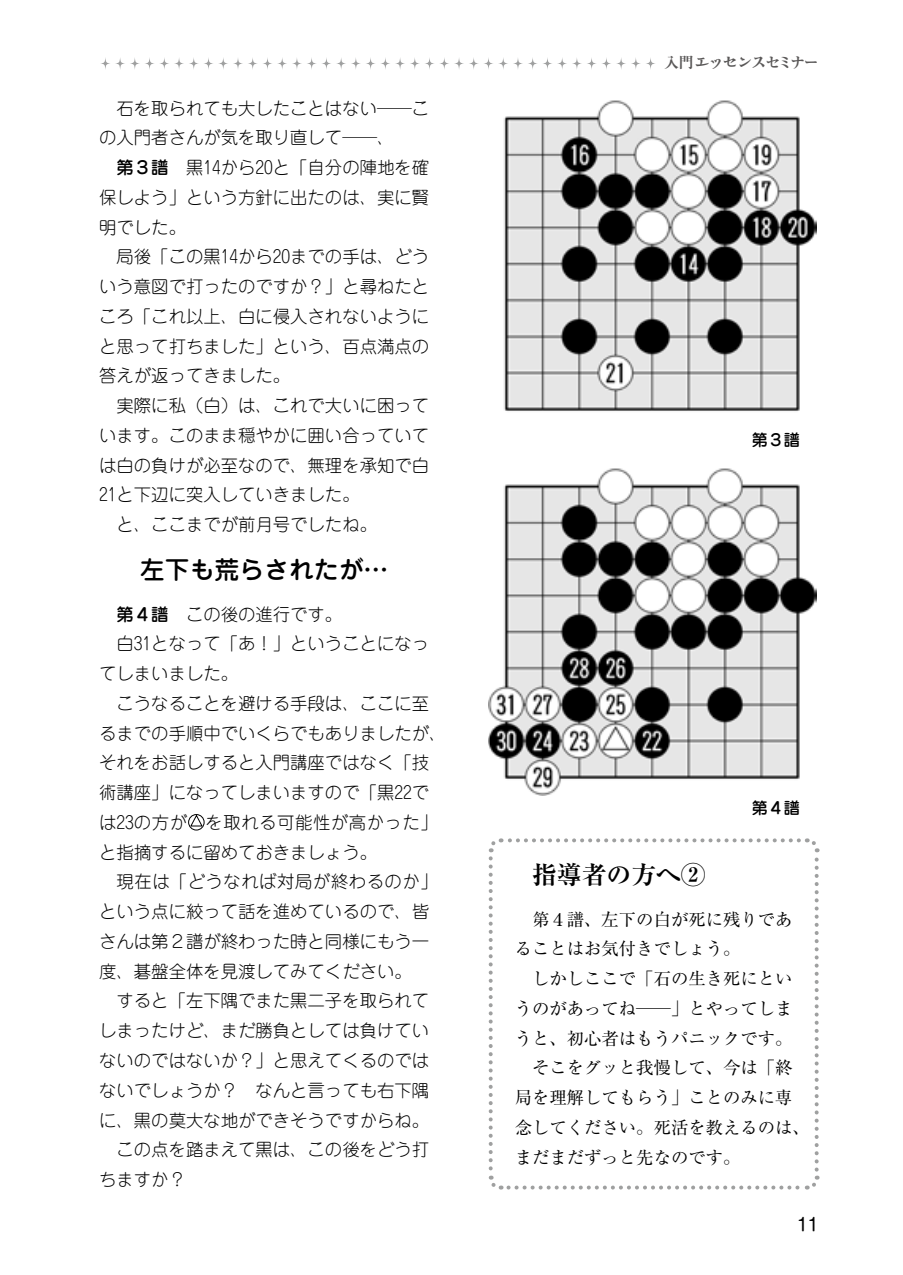
<style>
.page{position:relative;width:903px;height:1275px;background:#fff}
.page>*{position:absolute;margin:0;border:0;box-sizing:border-box;transform-origin:0 0}
.t1{font:500 24.85px "Jun 34 Pro";color:#000}
.t2{font:700 24.85px "Ryumin Pr 6 N";color:#000}
.t3{font:300 17.32px/29.8px "Jun 101 Pro";color:#000;text-align:justify}
.t4{font:17.32px/29.8px "Ryumin Pr 6 N";color:#000}
.t5{font:300 17.32px "Jun 101 Pro";letter-spacing:.03em;color:#000}
.t6{font:17.32px "Shin M Go Pr 6 N";color:#000}
.t7{font:500 16.1px "Jun 34 Pro";color:#000}
.t8{font:700 expanded 14.88px "Ryumin Pr 6 N";letter-spacing:-.13em;color:#595757}
.s1{font-family:"Jun 34 Pro";font-weight:500}
.s2{font-family:"Moaria Std";font-stretch:normal;font-size:16.1px}
</style>
<div class="page">
<svg style="left:100px;top:57px;width:11px;height:13px"></svg>
<svg style="left:115px;top:57px;width:10px;height:13px"></svg>
<svg style="left:130px;top:57px;width:10px;height:13px"></svg>
<svg style="left:144px;top:57px;width:11px;height:13px"></svg>
<svg style="left:159px;top:57px;width:10px;height:13px"></svg>
<svg style="left:174px;top:57px;width:10px;height:13px"></svg>
<svg style="left:189px;top:57px;width:10px;height:13px"></svg>
<svg style="left:203px;top:57px;width:11px;height:13px"></svg>
<svg style="left:218px;top:57px;width:10px;height:13px"></svg>
<svg style="left:233px;top:57px;width:10px;height:13px"></svg>
<svg style="left:248px;top:57px;width:10px;height:13px"></svg>
<svg style="left:262px;top:57px;width:11px;height:13px"></svg>
<svg style="left:277px;top:57px;width:10px;height:13px"></svg>
<svg style="left:292px;top:57px;width:10px;height:13px"></svg>
<svg style="left:306px;top:57px;width:11px;height:13px"></svg>
<svg style="left:321px;top:57px;width:11px;height:13px"></svg>
<svg style="left:336px;top:57px;width:10px;height:13px"></svg>
<svg style="left:351px;top:57px;width:10px;height:13px"></svg>
<svg style="left:365px;top:57px;width:11px;height:13px"></svg>
<svg style="left:380px;top:57px;width:10px;height:13px"></svg>
<svg style="left:395px;top:57px;width:10px;height:13px"></svg>
<svg style="left:410px;top:57px;width:10px;height:13px"></svg>
<svg style="left:424px;top:57px;width:11px;height:13px"></svg>
<svg style="left:439px;top:57px;width:10px;height:13px"></svg>
<svg style="left:454px;top:57px;width:10px;height:13px"></svg>
<svg style="left:469px;top:57px;width:10px;height:13px"></svg>
<svg style="left:483px;top:57px;width:11px;height:13px"></svg>
<svg style="left:498px;top:57px;width:10px;height:13px"></svg>
<svg style="left:513px;top:57px;width:10px;height:13px"></svg>
<svg style="left:527px;top:57px;width:11px;height:13px"></svg>
<svg style="left:542px;top:57px;width:11px;height:13px"></svg>
<svg style="left:557px;top:57px;width:10px;height:13px"></svg>
<svg style="left:572px;top:57px;width:10px;height:13px"></svg>
<svg style="left:586px;top:57px;width:11px;height:13px"></svg>
<svg style="left:601px;top:57px;width:10px;height:13px"></svg>
<svg style="left:616px;top:57px;width:10px;height:13px"></svg>
<svg style="left:631px;top:57px;width:10px;height:13px"></svg>
<svg style="left:645px;top:57px;width:11px;height:13px"></svg>
<svg style="left:188px;top:814px;width:17px;height:17px"></svg>
<div style="left:188px;top:814px;width:16px;height:16px;border:1px solid #000;border-radius:50%"></div>
<svg style="left:189px;top:814px;width:14px;height:13px"></svg>
<img style="left:504px;top:100px;width:312px;height:311px">
<img style="left:489px;top:468px;width:327px;height:328px">
<svg style="left:488px;top:858px;width:14px;height:332px"></svg>
<svg style="left:508px;top:1176px;width:312px;height:14px"></svg>
<svg style="left:805px;top:838px;width:14px;height:332px"></svg>
<svg style="left:488px;top:838px;width:311px;height:14px"></svg>
<p class="t3" style="left:99px;top:91px;width:331px;text-indent:17px">石を取られても大したことはない─この入門者さんが気を取り直して─、</p>
<p class="t3" style="left:99px;top:151px;width:331px;text-indent:17px"><span class="s1">第３譜</span>　黒14から20と「自分の陣地を確保しよう」という方針に出たのは、実に賢明でした。</p>
<p class="t3" style="left:99px;top:240px;width:331px;text-indent:17px">局後「この黒14から20までの手は、どういう意図で打ったのですか？」と尋ねたところ「これ以上、白に侵入されないようにと思って打ちました」という、百点満点の答えが返ってきました。</p>
<p class="t3" style="left:117px;top:389px;width:314px">実際に私（白）は、これで大いに困って</p>
<p class="t3" style="left:99px;top:418px;width:331px">います。このまま穏やかに囲い合っていて</p>
<p class="t3" style="left:99px;top:448px;width:331px">は白の負けが必至なので、無理を承知で白</p>
<p class="t3" style="left:99px;top:478px;width:262px">21と下辺に突入していきました。</p>
<p class="t3" style="left:117px;top:508px;width:262px">と、ここまでが前月号でしたね。</p>
<h1 class="t1" style="left:140px;top:550px;width:250px">左下も荒らされたが…</h1>
<p class="t3" style="left:117px;top:597px;width:227px"><span class="s1">第４譜</span>　この後の進行です。</p>
<p class="t3" style="left:117px;top:627px;width:314px">白31となって「あ！」ということになっ</p>
<p class="t3" style="left:99px;top:657px;width:140px">てしまいました。</p>
<p class="t3" style="left:117px;top:686px;width:314px">こうなることを避ける手段は、ここに至</p>
<p class="t3" style="left:99px;top:716px;width:349px">るまでの手順中でいくらでもありましたが、</p>
<p class="t3" style="left:99px;top:746px;width:331px">それをお話しすると入門講座ではなく「技</p>
<p class="t3" style="left:99px;top:776px;width:331px">術講座」になってしまいますので「黒22で</p>
<p class="t5" style="left:99px;top:809px;width:340px">は23の方が を取れる可能性が高かった」</p>
<p class="t3" style="left:99px;top:835px;width:279px">と指摘するに留めておきましょう。</p>
<p class="t5" style="left:117px;top:868px;width:323px">現在は「どうなれば対局が終わるのか」</p>
<p class="t3" style="left:99px;top:895px;width:331px">という点に絞って話を進めているので、皆</p>
<p class="t3" style="left:99px;top:924px;width:331px">さんは第２譜が終わった時と同様にもう一</p>
<p class="t3" style="left:99px;top:954px;width:314px">度、碁盤全体を見渡してみてください。</p>
<p class="t3" style="left:117px;top:984px;width:314px">すると「左下隅でまた黒二子を取られて</p>
<p class="t3" style="left:99px;top:1014px;width:331px">しまったけど、まだ勝負としては負けてい</p>
<p class="t3" style="left:99px;top:1043px;width:331px">ないのではないか？」と思えてくるのでは</p>
<p class="t3" style="left:99px;top:1073px;width:331px">ないでしょうか？　なんと言っても右下隅</p>
<p class="t3" style="left:99px;top:1103px;width:331px">に、黒の莫大な地ができそうですからね。</p>
<p class="t3" style="left:117px;top:1133px;width:314px">この点を踏まえて黒は、この後をどう打</p>
<p class="t3" style="left:99px;top:1162px;width:88px">ちますか？</p>
<p class="t8" style="left:664px;top:50px;width:156px">入門<span class="s2">エッセンス</span>セミナー</p>
<p class="t7" style="left:752px;top:427px;width:50px">第３譜</p>
<p class="t7" style="left:752px;top:795px;width:50px">第４譜</p>
<h1 class="t2" style="left:532px;top:855px;width:175px">指導者の方へ②</h1>
<p class="t4" style="left:515px;top:903px;width:279px;text-indent:17px">第４譜、左下の白が死に残りであることはお気付きでしょう。</p>
<p class="t4" style="left:532px;top:963px;width:262px">しかしここで「石の生き死にとい</p>
<p class="t4" style="left:515px;top:993px;width:279px">うのがあってね─」とやってしま</p>
<p class="t4" style="left:515px;top:1022px;width:279px">うと、初心者はもうパニックです。</p>
<p class="t4" style="left:532px;top:1052px;width:262px">そこをグッと我慢して、今は「終</p>
<p class="t4" style="left:515px;top:1082px;width:279px">局を理解してもらう」ことのみに専</p>
<p class="t4" style="left:515px;top:1112px;width:297px">念してください。死活を教えるのは、</p>
<p class="t4" style="left:515px;top:1141px;width:227px">まだまだずっと先なのです。</p>
<p class="t6" style="left:797px;top:1210px;width:23px">11</p>
</div>
